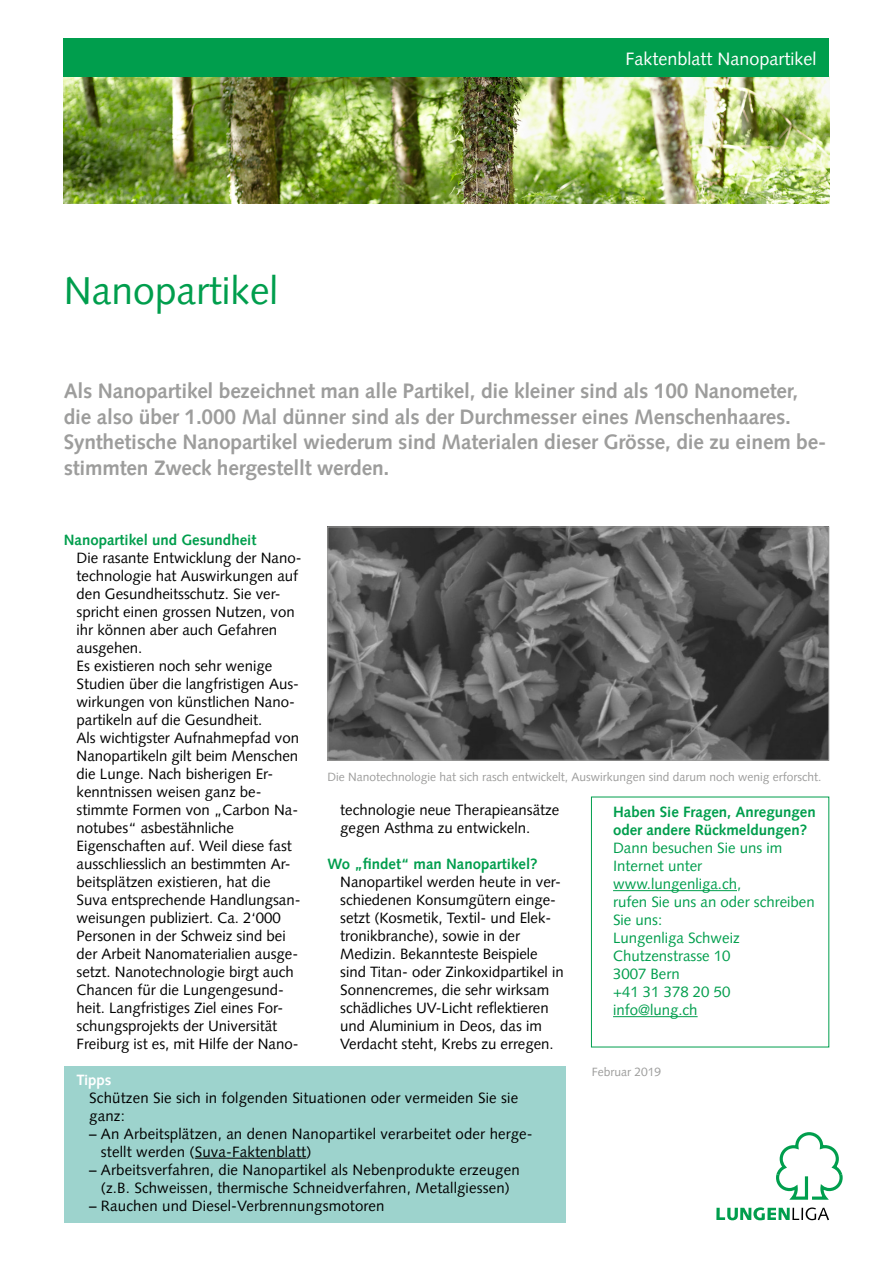
<style>
.page{position:relative;width:893px;height:1263px;background:#fff}
.page>*{position:absolute;margin:0;border:0;box-sizing:border-box;transform-origin:0 0}
.t1{font:39px "Syntax LT Pro";color:#009e4d}
.t2{font:700 21px/25.5px "Syntax LT Pro";letter-spacing:-.01em;color:#9d9d9c}
.t3{font:18px "Syntax LT Pro";color:#fff}
.t4{font:15px/18px "Syntax LT Pro";color:#000}
.t5{font:15px/18px "Syntax LT Pro";color:#009e4d}
.t6{font:700 15px/18px "Syntax LT Pro";color:#009e4d}
.t7{font:700 15px "Syntax LT Pro";color:#fff}
.t8{font:12px "Syntax LT Pro";color:#9d9d9c}
</style>
<div class="page">
<img style="left:329px;top:529px;width:498px;height:230px">
<div style="left:327px;top:527px;width:502px;height:234px;border:1px solid #9d9d9c"></div>
<img style="left:64px;top:77px;width:765px;height:126px">
<div style="left:64px;top:38px;width:765px;height:39px;background:#009e4d"></div>
<hr style="left:613px;top:890px;width:124px;height:1px;background:#009e4d">
<hr style="left:613px;top:1016px;width:85px;height:1px;background:#009e4d">
<div style="left:64px;top:1067px;width:502px;height:156px;background:#9dd3cd"></div>
<hr style="left:195px;top:1158px;width:111px;height:1px;background:#000">
<svg style="left:716px;top:1207px;width:113px;height:13px"></svg>
<svg style="left:776px;top:1132px;width:67px;height:68px"></svg>
<h1 class="t1" style="left:64px;top:267px;width:216px">Nanopartikel</h1>
<p class="t3" style="left:625px;top:48px;width:192px">Faktenblatt Nanopartikel</p>
<p class="t2" style="left:64px;top:378px;width:764px">Als Nanopartikel bezeichnet man alle Partikel, die kleiner sind als 100 Nanometer, die also über 1.000 Mal dünner sind als der Durchmesser eines Menschenhaares.<br>Synthetische Nanopartikel wiederum sind Materialen dieser Grösse, die zu einem be&shy;stimmten Zweck hergestellt werden.</p>
<p class="t6" style="left:64px;top:530px;width:194px">Nanopartikel und Gesundheit</p>
<p class="t4" style="left:77px;top:548px;width:227px">Die rasante Entwicklung der Nano&shy;technologie hat Auswirkungen auf den Gesundheitsschutz. Sie ver&shy;spricht einen grossen Nutzen, von ihr können aber auch Gefahren ausgehen.<br>Es existieren noch sehr wenige<br>Studien über die langfristigen Aus&shy;wirkungen von künstlichen Nano&shy;partikeln auf die Gesundheit.<br>Als wichtigster Aufnahmepfad von<br>Nanopartikeln gilt beim Menschen die Lunge. Nach bisherigen Er&shy;kenntnissen weisen ganz be&shy;stimmte Formen von „Carbon Na&shy;notubes“ asbestähnliche<br>Eigenschaften auf. Weil diese fast ausschliesslich an bestimmten Ar&shy;beitsplätzen existieren, hat die<br>Suva entsprechende Handlungsan&shy;weisungen publiziert. Ca. 2‘000<br>Personen in der Schweiz sind bei der Arbeit Nanomaterialien ausge&shy;setzt. Nanotechnologie birgt auch<br>Chancen für die Lungengesund&shy;heit. Langfristiges Ziel eines For&shy;schungsprojekts der Universität<br>Freiburg ist es, mit Hilfe der Nano-</p>
<p class="t8" style="left:327px;top:770px;width:496px">Die Nanotechnologie hat sich rasch entwickelt, Auswirkungen sind darum noch wenig erforscht.</p>
<p class="t6" style="left:613px;top:803px;width:204px">Haben Sie Fragen, Anregungen oder andere Rückmeldungen?</p>
<p class="t5" style="left:613px;top:839px;width:203px">Dann besuchen Sie uns im<br>Internet unter www.lungenliga.ch,<br>rufen Sie uns an oder schreiben<br>Sie uns:<br>Lungenliga Schweiz<br>Chutzenstrasse 10<br>3007 Bern<br>+41 31 378 20 50 info@lung.ch</p>
<p class="t4" style="left:340px;top:800px;width:221px">technologie neue Therapieansätze gegen Asthma zu entwickeln.</p>
<p class="t6" style="left:327px;top:854px;width:212px">Wo „findet“ man Nanopartikel?</p>
<p class="t4" style="left:340px;top:872px;width:225px">Nanopartikel werden heute in ver&shy;schiedenen Konsumgütern einge&shy;setzt (Kosmetik, Textil- und Elek&shy;tronikbranche), sowie in der Medizin. Bekannteste Beispiele sind Titan- oder Zinkoxidpartikel in Sonnencremes, die sehr wirksam schädliches UV-Licht reflektieren und Aluminium in Deos, das im Verdacht steht, Krebs zu erregen.</p>
<p class="t7" style="left:77px;top:1071px;width:37px">Tipps</p>
<p class="t4" style="left:89px;top:1088px;width:430px">Schützen Sie sich in folgenden Situationen oder vermeiden Sie sie ganz:</p>
<p class="t4" style="left:101px;top:1124px;width:433px;text-indent:-12px">– An Arbeitsplätzen, an denen Nanopartikel verarbeitet oder herge&shy;stellt werden (Suva-Faktenblatt)</p>
<p class="t4" style="left:89px;top:1160px;width:432px;text-align:center">– Arbeitsverfahren, die Nanopartikel als Nebenprodukte erzeugen (z.B. Schweissen, thermische Schneidverfahren, Metallgiessen)</p>
<p class="t4" style="left:89px;top:1196px;width:297px">– Rauchen und Diesel-Verbrennungsmotoren</p>
<p class="t8" style="left:592px;top:1064px;width:71px">Februar 2019</p>
</div>
